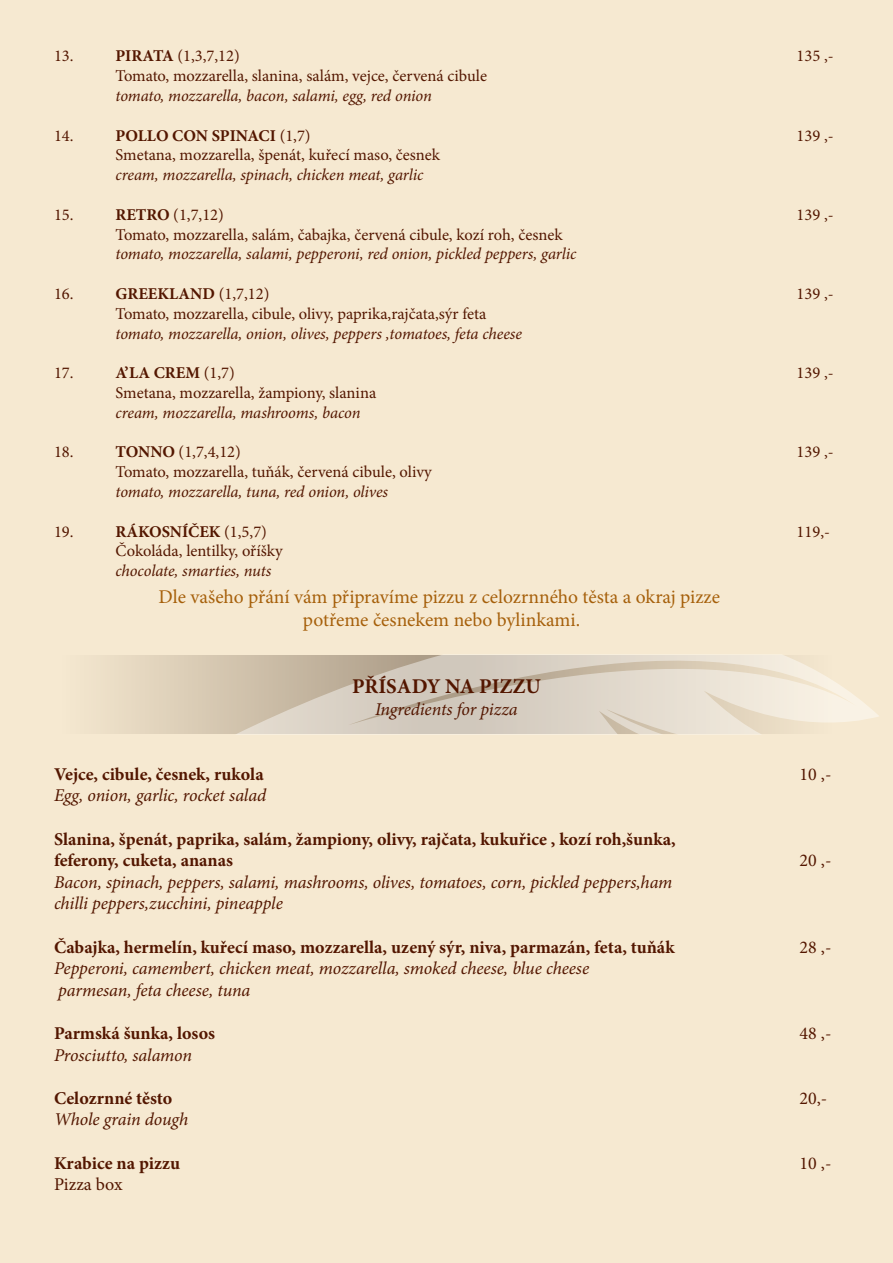
<style>
.page{position:relative;width:893px;height:1263px;background:#f6e9d1}
.page>*{position:absolute;margin:0;border:0;box-sizing:border-box;transform-origin:0 0}
.t1{font:700 21px "Minion Pro";color:#531600}
.t2{font:19.5px/23.4px "Minion Pro";color:#a6600b;text-align:center}
.t3{font:italic 18px/21.6px "Minion Pro";letter-spacing:-.005em;color:#531600}
.t4{font:700 18px/21.6px "Minion Pro";color:#531600}
.t5{font:18px "Minion Pro";color:#531600}
.t6{font:16.5px "Minion Pro";color:#531600}
.t7{font:italic 16.5px "Minion Pro";letter-spacing:-.01em;color:#531600}
.t8{font:700 16.5px "Minion Pro";color:#531600}
.s1{font-weight:700}
.s2{font-weight:400}
</style>
<div class="page">
<svg style="left:107px;top:655px;width:128px;height:79px;fill:#dfd1ba"></svg>
<svg style="left:235px;top:654px;width:644px;height:81px"></svg>
<p class="t6" style="left:54px;top:45px;width:21px">13.</p>
<p class="t6" style="left:115px;top:45px;width:126px"><span class="s1">PIRATA</span> (1,3,7,12)</p>
<p class="t6" style="left:796px;top:45px;width:39px">135 ,-</p>
<p class="t6" style="left:115px;top:65px;width:373px">Tomato, mozzarella, slanina, salám, vejce, červená cibule</p>
<p class="t7" style="left:115px;top:84px;width:318px">tomato, mozzarella, bacon, salami, egg, red onion</p>
<p class="t6" style="left:54px;top:124px;width:21px">14.</p>
<p class="t8" style="left:115px;top:124px;width:197px">POLLO CON SPINACI <span class="s2">(1,7)</span></p>
<p class="t6" style="left:796px;top:124px;width:39px">139 ,-</p>
<p class="t6" style="left:115px;top:144px;width:326px">Smetana, mozzarella, špenát, kuřecí maso, česnek</p>
<p class="t7" style="left:115px;top:164px;width:309px">cream, mozzarella, spinach, chicken meat, garlic</p>
<p class="t6" style="left:54px;top:203px;width:21px">15.</p>
<p class="t6" style="left:115px;top:203px;width:110px"><span class="s1">RETRO</span> (1,7,12)</p>
<p class="t6" style="left:796px;top:203px;width:39px">139 ,-</p>
<p class="t6" style="left:115px;top:223px;width:449px">Tomato, mozzarella, salám, čabajka, červená cibule, kozí roh, česnek</p>
<p class="t7" style="left:115px;top:243px;width:462px">tomato, mozzarella, salami, pepperoni, red onion, pickled peppers, garlic</p>
<p class="t6" style="left:54px;top:283px;width:21px">16.</p>
<p class="t8" style="left:115px;top:282px;width:155px">GREEKLAND <span class="s2">(1,7,12)</span></p>
<p class="t6" style="left:796px;top:283px;width:39px">139 ,-</p>
<p class="t6" style="left:115px;top:302px;width:372px">Tomato, mozzarella, cibule, olivy, paprika,rajčata,sýr feta</p>
<p class="t7" style="left:115px;top:322px;width:408px">tomato, mozzarella, onion, olives, peppers ,tomatoes, feta cheese</p>
<p class="t6" style="left:54px;top:362px;width:21px">17.</p>
<p class="t8" style="left:115px;top:361px;width:121px">A’LA CREM <span class="s2">(1,7)</span></p>
<p class="t6" style="left:796px;top:362px;width:39px">139 ,-</p>
<p class="t6" style="left:115px;top:382px;width:262px">Smetana, mozzarella, žampiony, slanina</p>
<p class="t7" style="left:115px;top:401px;width:247px">cream, mozzarella, mashrooms, bacon</p>
<p class="t6" style="left:54px;top:441px;width:21px">18.</p>
<p class="t6" style="left:115px;top:441px;width:127px"><span class="s1">TONNO</span> (1,7,4,12)</p>
<p class="t6" style="left:796px;top:441px;width:39px">139 ,-</p>
<p class="t6" style="left:115px;top:461px;width:318px">Tomato, mozzarella, tuňák, červená cibule, olivy</p>
<p class="t7" style="left:115px;top:480px;width:274px">tomato, mozzarella, tuna, red onion, olives</p>
<p class="t6" style="left:54px;top:520px;width:21px">19.</p>
<p class="t8" style="left:115px;top:520px;width:153px">RÁKOSNÍČEK <span class="s2">(1,5,7)</span></p>
<p class="t6" style="left:796px;top:520px;width:35px">119,-</p>
<p class="t6" style="left:115px;top:540px;width:169px">Čokoláda, lentilky, oříšky</p>
<p class="t7" style="left:115px;top:560px;width:157px">chocolate, smarties, nuts</p>
<p class="t2" style="left:159px;top:585px;width:563px">Dle vašeho přání vám připravíme pizzu z celozrnného těsta a okraj pizze potřeme česnekem nebo bylinkami.</p>
<p class="t1" style="left:352px;top:671px;width:190px">PŘÍSADY NA PIZZU</p>
<p class="t3" style="left:375px;top:698px;width:144px">Ingredients for pizza</p>
<p class="t4" style="left:54px;top:763px;width:211px">Vejce, cibule, česnek, rukola</p>
<p class="t5" style="left:800px;top:762px;width:33px">10 ,-</p>
<p class="t3" style="left:54px;top:785px;width:214px">Egg, onion, garlic, rocket salad</p>
<p class="t4" style="left:54px;top:828px;width:623px">Slanina, špenát, paprika, salám, žampiony, olivy, rajčata, kukuřice , kozí roh,šunka, feferony, cuketa, ananas</p>
<p class="t5" style="left:800px;top:848px;width:33px">20 ,-</p>
<p class="t3" style="left:54px;top:871px;width:620px">Bacon, spinach, peppers, salami, mashrooms, olives, tomatoes, corn, pickled peppers,ham chilli peppers,zucchini, pineapple</p>
<p class="t4" style="left:54px;top:936px;width:622px">Čabajka, hermelín, kuřecí maso, mozzarella, uzený sýr, niva, parmazán, feta, tuňák</p>
<p class="t5" style="left:800px;top:935px;width:33px">28 ,-</p>
<p class="t3" style="left:54px;top:958px;width:537px">Pepperoni, camembert, chicken meat, mozzarella, smoked cheese, blue cheese parmesan, feta cheese, tuna</p>
<p class="t4" style="left:54px;top:1022px;width:163px">Parmská šunka, losos</p>
<p class="t5" style="left:800px;top:1021px;width:33px">48 ,-</p>
<p class="t3" style="left:54px;top:1044px;width:140px">Prosciutto, salamon</p>
<p class="t4" style="left:54px;top:1087px;width:120px">Celozrnné těsto</p>
<p class="t5" style="left:800px;top:1086px;width:29px">20,-</p>
<p class="t3" style="left:54px;top:1109px;width:136px">Whole grain dough</p>
<p class="t4" style="left:54px;top:1152px;width:128px">Krabice na pizzu</p>
<p class="t5" style="left:800px;top:1151px;width:33px">10 ,-</p>
<p class="t5" style="left:54px;top:1172px;width:70px">Pizza box</p>
</div>
